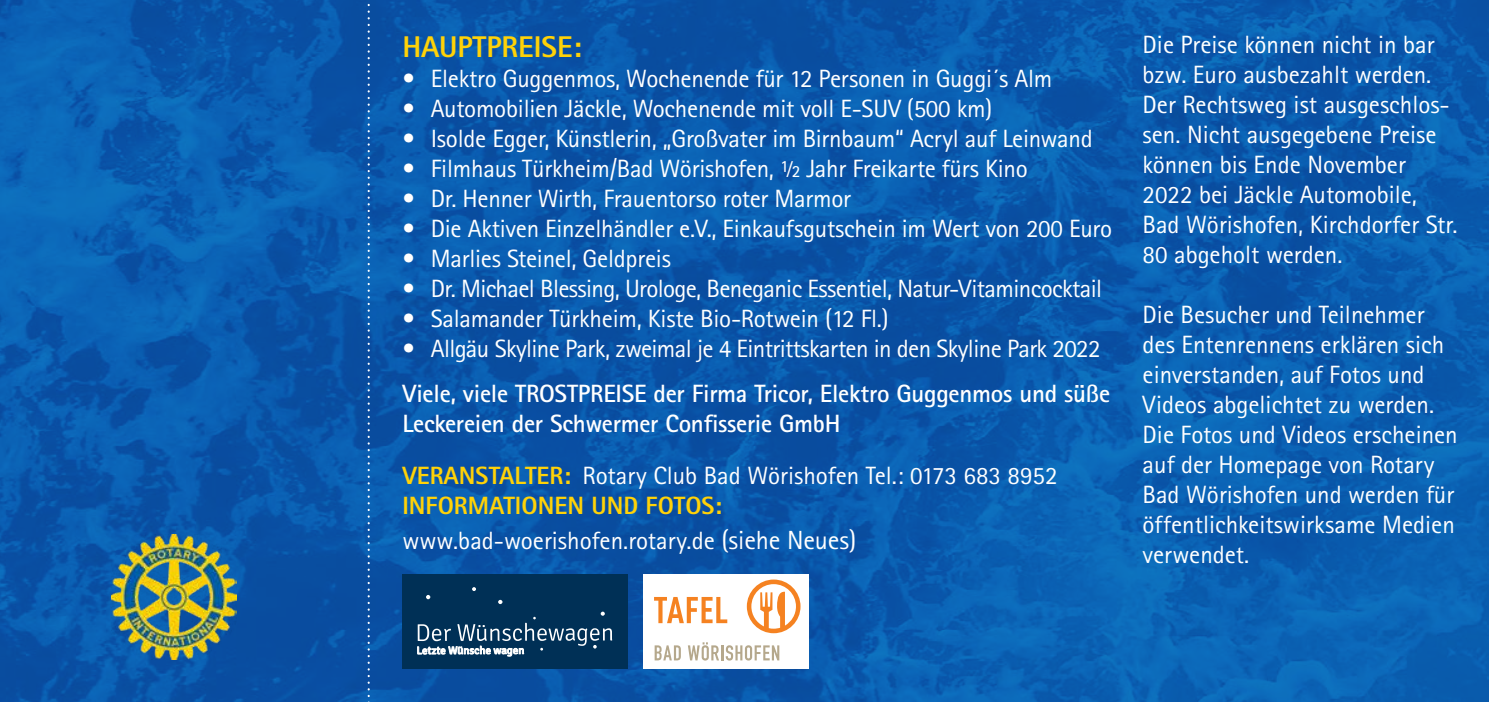
<style>
.page{position:relative;width:1489px;height:702px;background:#fff}
.page>*{position:absolute;margin:0;border:0;box-sizing:border-box;transform-origin:0 0}
.t1{font:700 30px "Rotis Ger San Ser T Extr";color:#ffd208}
.t2{font:25px/30px "Rotis Ger San Ser T";letter-spacing:-.01em;color:#fff}
.t3{font:700 25px/30px "Rotis Ger San Ser T";letter-spacing:-.01em;color:#fff}
.t4{font:700 25px "Rotis Ger San Ser T Extr";color:#ffd208}
.s1{font-family:"Rotis Ger San Ser T Extr";font-weight:700;color:#ffd208}
.s2{font-size:26.25px}
</style>
<div class="page">
<img style="left:0;top:0;width:1488px;height:702px">
<svg style="left:367px;top:0;width:3px;height:702px;background:#3574b8"></svg>
<img style="left:112px;top:534px;width:124px;height:125px">
<div style="left:403px;top:574px;width:225px;height:94px;background:#003056"></div>
<svg style="left:426px;top:595px;width:4px;height:4px"></svg>
<svg style="left:472px;top:587px;width:4px;height:4px"></svg>
<svg style="left:498px;top:599px;width:4px;height:5px"></svg>
<svg style="left:417px;top:611px;width:195px;height:45px"></svg>
<div style="left:643px;top:574px;width:166px;height:94px;background:#fff"></div>
<svg style="left:654px;top:597px;width:73px;height:26px"></svg>
<svg style="left:746px;top:579px;width:54px;height:54px"></svg>
<svg style="left:654px;top:645px;width:27px;height:15px"></svg>
<svg style="left:688px;top:642px;width:91px;height:18px"></svg>
<p class="t1" style="left:402px;top:28px;width:181px">HAUPTPREISE:</p>
<p class="t2" style="left:402px;top:63px;width:651px">• Elektro Guggenmos, Wochenende für 12 Personen in Guggi´s Alm</p>
<p class="t2" style="left:402px;top:93px;width:591px">• Automobilien Jäckle, Wochenende mit voll E-SUV (500 km)</p>
<p class="t2" style="left:402px;top:123px;width:692px">• Isolde Egger, Künstlerin, „Großvater im Birnbaum“ Acryl auf Leinwand</p>
<p class="t2" style="left:402px;top:153px;width:627px">• Filmhaus Türkheim/Bad Wörishofen, ½ Jahr Freikarte fürs Kino</p>
<p class="t2" style="left:402px;top:183px;width:450px">• Dr. Henner Wirth, Frauentorso roter Marmor</p>
<p class="t2" style="left:402px;top:213px;width:711px">• Die Aktiven Einzelhändler e.V., Einkaufsgutschein im Wert von 200 Euro</p>
<p class="t2" style="left:402px;top:243px;width:270px">• Marlies Steinel, Geldpreis</p>
<p class="t2" style="left:402px;top:273px;width:701px">• Dr. Michael Blessing, Urologe, Beneganic Essentiel, Natur-Vitamincocktail</p>
<p class="t2" style="left:402px;top:303px;width:488px">• Salamander Türkheim, Kiste Bio-Rotwein (12 Fl.)</p>
<p class="t2" style="left:402px;top:333px;width:699px">• Allgäu Skyline Park, zweimal je 4 Eintrittskarten in den Skyline Park 2022</p>
<p class="t3" style="left:402px;top:377px;width:709px">Viele, viele TROSTPREISE der Firma Tricor, Elektro Guggenmos und süße<br>Leckereien der Schwermer Confisserie GmbH</p>
<p class="t2" style="left:402px;top:460px;width:656px"><span class="s1">VERANSTALTER:</span> Rotary Club Bad Wörishofen Tel.: 0173 683 8952</p>
<p class="t4" style="left:402px;top:489px;width:321px">INFORMATIONEN UND FOTOS:</p>
<p class="t2" style="left:402px;top:525px;width:455px">www.bad-woerishofen.rotary.de <span class="s2">(siehe Neues)</span></p>
<p class="t2" style="left:1142px;top:29px;width:316px">Die Preise können nicht in bar bzw. Euro ausbezahlt werden.<br>Der Rechtsweg ist ausgeschlos&shy;sen. Nicht ausgegebene Preise können bis Ende November<br>2022 bei Jäckle Automobile,<br>Bad Wörishofen, Kirchdorfer Str.<br>80 abgeholt werden.</p>
<p class="t2" style="left:1142px;top:299px;width:317px">Die Besucher und Teilnehmer des Entenrennens erklären sich einverstanden, auf Fotos und<br>Videos abgelichtet zu werden.<br>Die Fotos und Videos erscheinen auf der Homepage von Rotary<br>Bad Wörishofen und werden für öffentlichkeitswirksame Medien verwendet.</p>
</div>
